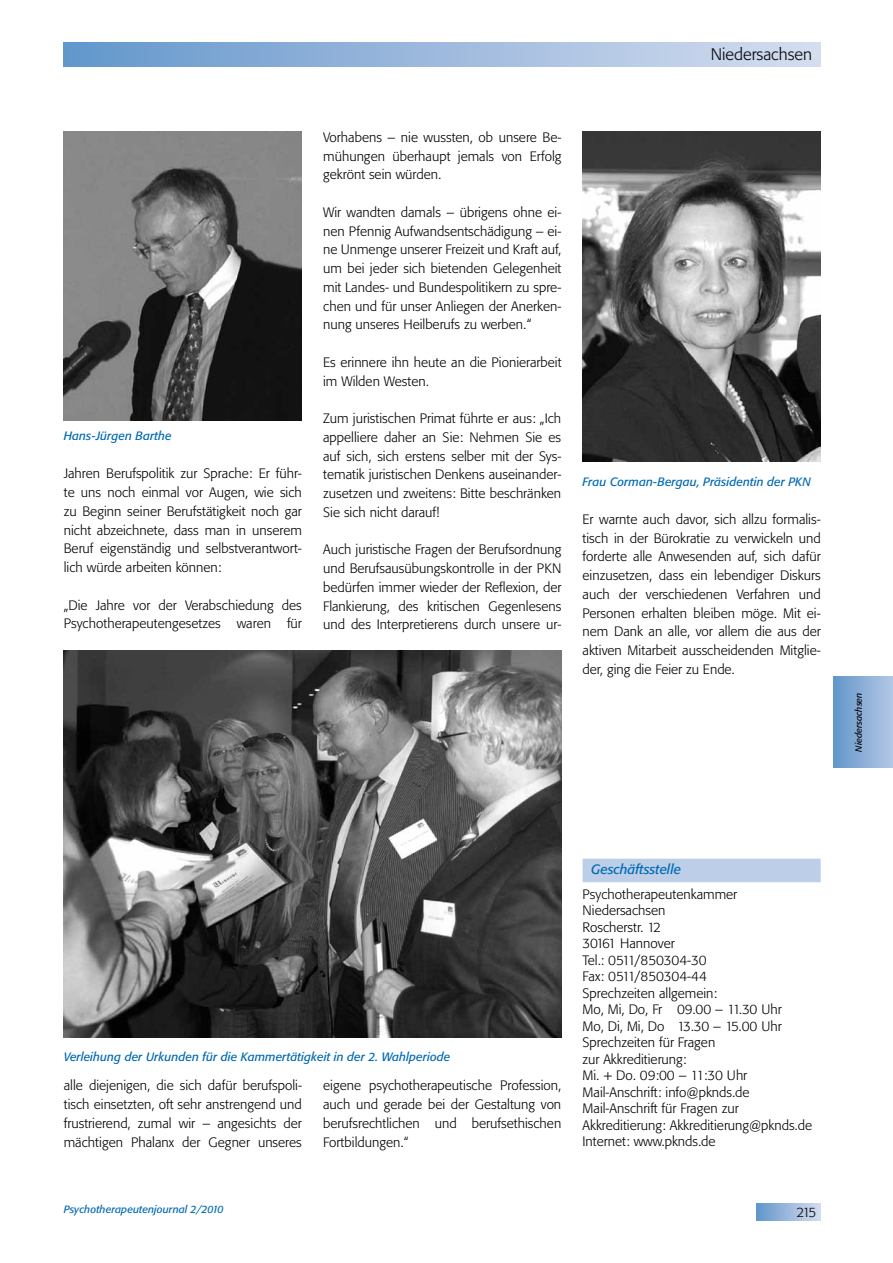
<style>
.page{position:relative;width:893px;height:1263px;background:#fff}
.page>*{position:absolute;margin:0;border:0;box-sizing:border-box;transform-origin:0 0}
.t1{font:300 16.5px "Tn T Form BSK";color:#000}
.t2{font:300 13.5px/18.8px "Tn T Form BSK";color:#000;text-align:justify}
.t3{font:italic 13.5px "Tn T Form BSK";color:#006ab3}
.t4{font:italic 12px "Tn T Form BSK";color:#006ab3}
.t5{font:italic 10.5px "Tn T Form BSK";color:#006ab3}
.t6{font:italic 9px "Tn T Form BSK";color:#000}
</style>
<div class="page">
<div style="left:64px;top:43px;width:757px;height:24px;background:linear-gradient(to right,#6497cc,#d6def0)"></div>
<div style="left:757px;top:1203px;width:64px;height:17px;background:linear-gradient(to right,#6597cc,#d3dcef)"></div>
<div style="left:833px;top:677px;width:60px;height:90px;background:linear-gradient(to right,#6296cb,#b3c6e4)"></div>
<img style="left:64px;top:132px;width:238px;height:288px">
<img style="left:64px;top:650px;width:497px;height:388px">
<img style="left:583px;top:132px;width:238px;height:330px">
<div style="left:583px;top:859px;width:238px;height:7px;background:#bccee8"></div>
<div style="left:583px;top:866px;width:238px;height:16px;background:#bccee8"></div>
<p class="t1" style="left:711px;top:44px;width:103px">Niedersachsen</p>
<p class="t4" style="left:64px;top:429px;width:109px">Hans-Jürgen Barthe</p>
<p class="t2" style="left:64px;top:464px;width:240px">Jahren Berufspolitik zur Sprache: Er führ&shy;te uns noch einmal vor Augen, wie sich zu Beginn seiner Berufstätigkeit noch gar nicht abzeichnete, dass man in unserem Beruf eigenständig und selbstverantwort&shy;lich würde arbeiten können:</p>
<p class="t2" style="left:64px;top:596px;width:240px">„Die Jahre vor der Verabschiedung des<br>Psychotherapeutengesetzes waren für</p>
<p class="t2" style="left:323px;top:128px;width:240px">Vorhabens – nie wussten, ob unsere Be&shy;mühungen überhaupt jemals von Erfolg gekrönt sein würden.</p>
<p class="t2" style="left:323px;top:203px;width:240px">Wir wandten damals – übrigens ohne ei&shy;nen Pfennig Aufwandsentschädigung – ei&shy;ne Unmenge unserer Freizeit und Kraft auf, um bei jeder sich bietenden Gelegenheit mit Landes- und Bundespolitikern zu spre&shy;chen und für unser Anliegen der Anerken&shy;nung unseres Heilberufs zu werben.“</p>
<p class="t2" style="left:323px;top:353px;width:240px">Es erinnere ihn heute an die Pionierarbeit im Wilden Westen.</p>
<p class="t2" style="left:323px;top:409px;width:240px">Zum juristischen Primat führte er aus: „Ich appelliere daher an Sie: Nehmen Sie es auf sich, sich erstens selber mit der Sys&shy;tematik juristischen Denkens auseinander&shy;zusetzen und zweitens: Bitte beschränken Sie sich nicht darauf!</p>
<p class="t2" style="left:323px;top:540px;width:240px">Auch juristische Fragen der Berufsordnung und Berufsausübungskontrolle in der PKN bedürfen immer wieder der Reflexion, der Flankierung, des kritischen Gegenlesens und des Interpretierens durch unsere ur-</p>
<p class="t4" style="left:583px;top:475px;width:230px">Frau Corman-Bergau, Präsidentin der PKN</p>
<p class="t2" style="left:583px;top:510px;width:240px">Er warnte auch davor, sich allzu formalis&shy;tisch in der Bürokratie zu verwickeln und forderte alle Anwesenden auf, sich dafür einzusetzen, dass ein lebendiger Diskurs auch der verschiedenen Verfahren und Personen erhalten bleiben möge. Mit ei&shy;nem Dank an alle, vor allem die aus der aktiven Mitarbeit ausscheidenden Mitglie&shy;der, ging die Feier zu Ende.</p>
<p class="t6" style="left:853px;top:752px;width:61px;rotate:-90deg">Niedersachsen</p>
<p class="t4" style="left:64px;top:1049px;width:388px">Verleihung der Urkunden für die Kammertätigkeit in der 2. Wahlperiode</p>
<p class="t2" style="left:64px;top:1076px;width:240px">alle diejenigen, die sich dafür berufspoli&shy;tisch einsetzten, oft sehr anstrengend und frustrierend, zumal wir – angesichts der mächtigen Phalanx der Gegner unseres</p>
<p class="t2" style="left:323px;top:1076px;width:240px">eigene psychotherapeutische Profession, auch und gerade bei der Gestaltung von berufsrechtlichen und berufsethischen Fortbildungen.“</p>
<p class="t3" style="left:591px;top:861px;width:91px">Geschäftsstelle</p>
<p class="t2" style="left:583px;top:886px;width:231px;line-height:16.5px;text-align:left">Psychotherapeutenkammer<br>Niedersachsen<br>Roscherstr. 12<br>30161 Hannover<br>Tel.: 0511/850304-30<br>Fax: 0511/850304-44<br>Sprechzeiten allgemein:<br>Mo, Mi, Do, Fr 09.00 – 11.30 Uhr<br>Mo, Di, Mi, Do 13.30 – 15.00 Uhr<br>Sprechzeiten für Fragen<br>zur Akkreditierung:<br>Mi. + Do. 09:00 – 11:30 Uhr<br>Mail-Anschrift: info@pknds.de<br>Mail-Anschrift für Fragen zur<br>Akkreditierung: Akkreditierung@pknds.de<br>Internet: www.pknds.de</p>
<p class="t5" style="left:64px;top:1203px;width:161px">Psychotherapeutenjournal 2/2010</p>
<p class="t2" style="left:796px;top:1202px;width:21px">215</p>
</div>
